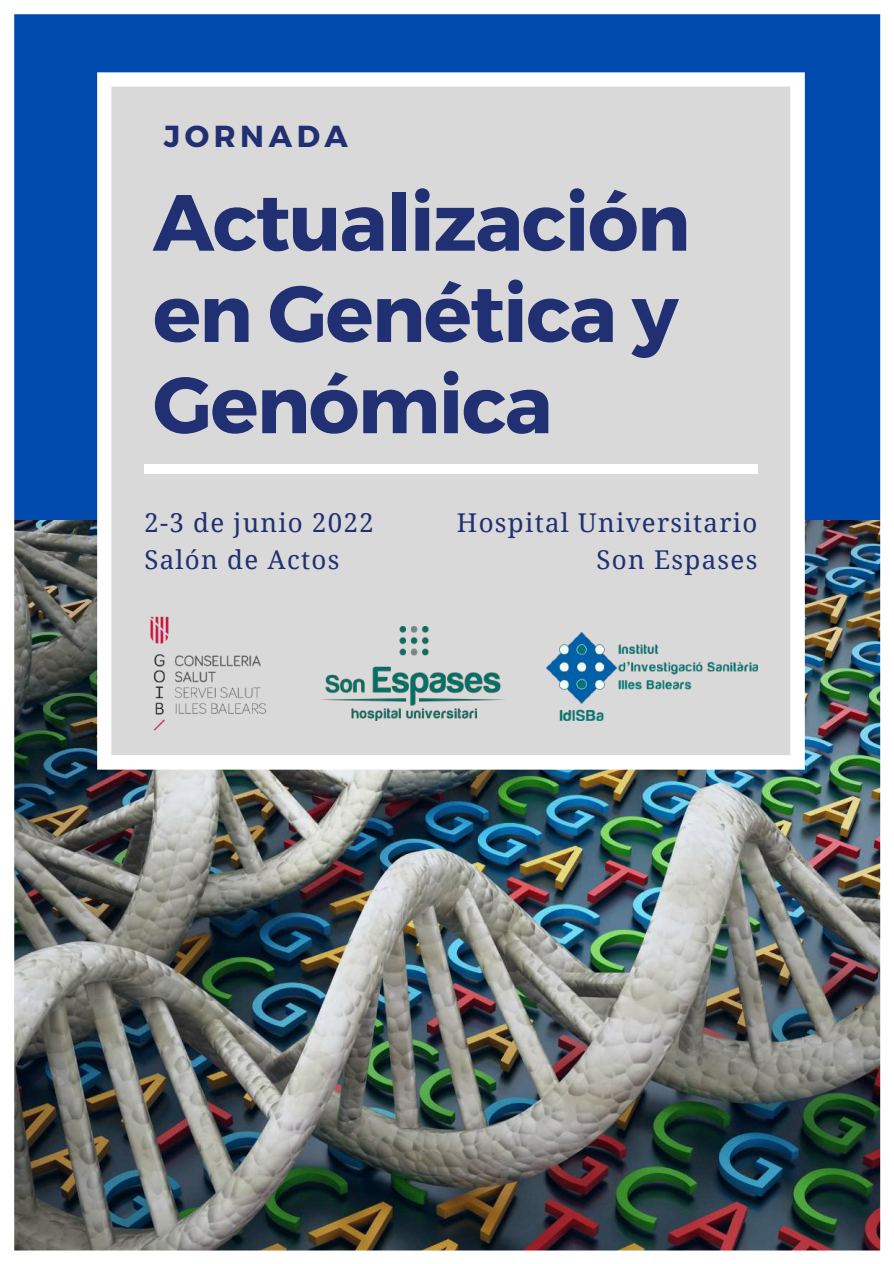
<style>
.page{position:relative;width:894px;height:1264px;background:#fff}
.page>*{position:absolute;margin:0;border:0;box-sizing:border-box;transform-origin:0 0}
.t1{font:700 79.5px/91.2px "Montserrat";letter-spacing:-.02em;color:#212f73}
.t2{font:700 30.45px "Montserrat";letter-spacing:.15em;color:#212f73}
.t3{font:25.8px/37.2px "Droid Serif";letter-spacing:.05em;color:#212f73}
</style>
<div class="page">
<img style="left:14px;top:14px;width:867px;height:1237px">
<svg style="left:97px;top:72px;width:707px;height:697px;background:#d8dada"></svg>
<img style="left:144px;top:612px;width:129px;height:123px">
<p class="t2" style="left:164px;top:116px;width:185px">JORNADA</p>
<h1 class="t1" style="left:153px;top:173px;width:539px">Actualización en Genética y<br>Genómica</h1>
<p class="t3" style="left:144px;top:504px;width:231px">2-3 de junio 2022<br>Salón de Actos</p>
<p class="t3" style="left:457px;top:504px;width:302px;text-align:right">Hospital Universitario<br>Son Espases</p>
</div>
